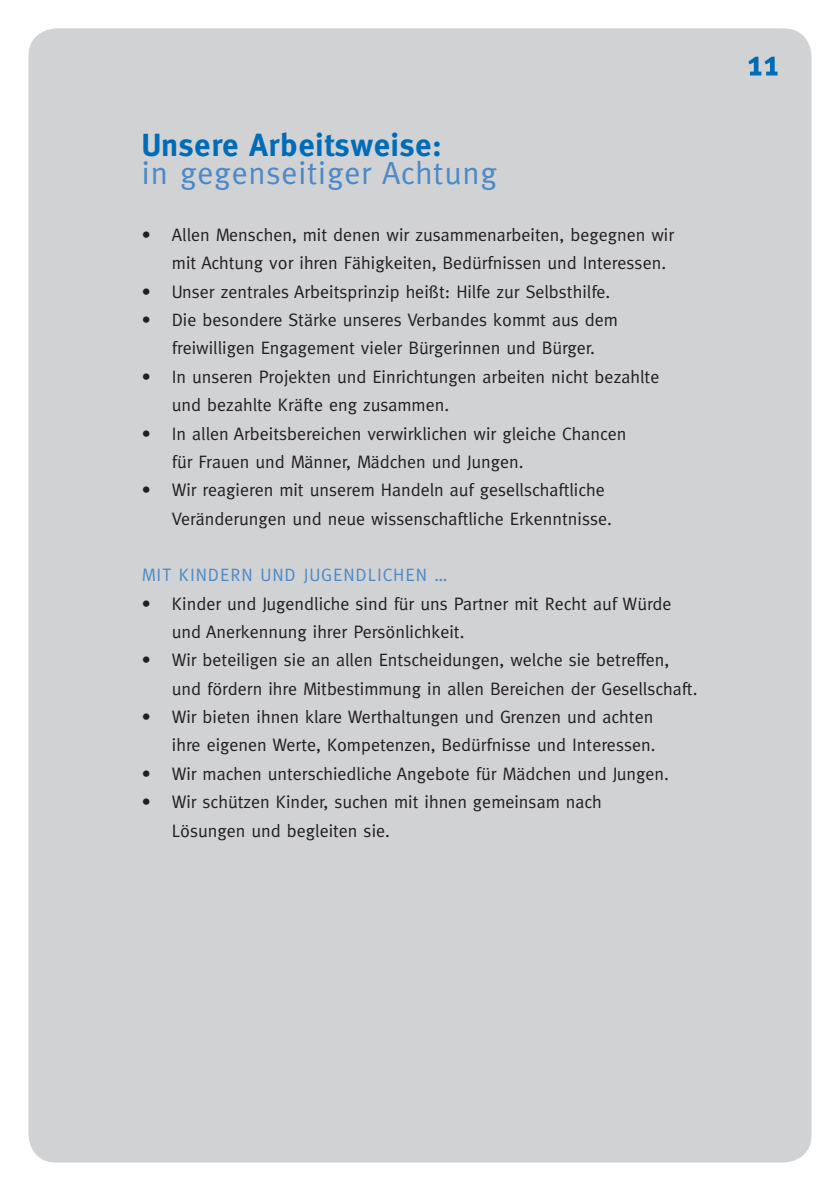
<style>
.page{position:relative;width:840px;height:1191px;background:#fff}
.page>*{position:absolute;margin:0;border:0;box-sizing:border-box;transform-origin:0 0}
.t1{font:32px "Meta Normal";letter-spacing:.025em;color:#4c89c7}
.t2{font:700 32px "Meta";letter-spacing:.025em;color:#006cb7}
.t3{font:18px/28.4px "Meta Normal";color:#231f20}
.t4{font:18px "Meta Normal";letter-spacing:.05em;color:#4c89c7}
</style>
<div class="page">
<div style="left:28px;top:28px;width:783px;height:1134px;background:#d1d2d4;border-radius:28px"></div>
<svg style="left:748px;top:57px;width:29px;height:18px"></svg>
<p class="t2" style="left:142px;top:126px;width:301px">Unsere Arbeitsweise:</p>
<p class="t1" style="left:142px;top:155px;width:356px">in gegenseitiger Achtung</p>
<p class="t3" style="left:142px;top:220px;width:533px">• Allen Menschen, mit denen wir zusammenarbeiten, begegnen wir</p>
<p class="t3" style="left:172px;top:249px;width:495px">mit Achtung vor ihren Fähigkeiten, Bedürfnissen und Interessen.</p>
<p class="t3" style="left:142px;top:277px;width:469px">• Unser zentrales Arbeitsprinzip heißt: Hilfe zur Selbsthilfe.</p>
<p class="t3" style="left:142px;top:305px;width:477px">• Die besondere Stärke unseres Verbandes kommt aus dem</p>
<p class="t3" style="left:172px;top:334px;width:424px">freiwilligen Engagement vieler Bürgerinnen und Bürger.</p>
<p class="t3" style="left:142px;top:362px;width:518px">• In unseren Projekten und Einrichtungen arbeiten nicht bezahlte</p>
<p class="t3" style="left:172px;top:390px;width:279px">und bezahlte Kräfte eng zusammen.</p>
<p class="t3" style="left:172px;top:419px;width:455px;text-indent:-30px">• In allen Arbeitsbereichen verwirklichen wir gleiche Chancen für Frauen und Männer, Mädchen und Jungen.</p>
<p class="t3" style="left:142px;top:475px;width:464px">• Wir reagieren mit unserem Handeln auf gesellschaftliche</p>
<p class="t3" style="left:172px;top:504px;width:441px">Veränderungen und neue wissenschaftliche Erkenntnisse.</p>
<p class="t4" style="left:142px;top:564px;width:306px">MIT KINDERN UND JUGENDLICHEN …</p>
<p class="t3" style="left:142px;top:589px;width:531px">• Kinder und Jugendliche sind für uns Partner mit Recht auf Würde</p>
<p class="t3" style="left:172px;top:617px;width:294px">und Anerkennung ihrer Persönlichkeit.</p>
<p class="t3" style="left:142px;top:645px;width:528px">• Wir beteiligen sie an allen Entscheidungen, welche sie betreffen,</p>
<p class="t3" style="left:172px;top:674px;width:527px">und fördern ihre Mitbestimmung in allen Bereichen der Gesellschaft.</p>
<p class="t3" style="left:142px;top:702px;width:512px">• Wir bieten ihnen klare Werthaltungen und Grenzen und achten</p>
<p class="t3" style="left:172px;top:731px;width:485px">ihre eigenen Werte, Kompetenzen, Bedürfnisse und Interessen.</p>
<p class="t3" style="left:142px;top:759px;width:528px">• Wir machen unterschiedliche Angebote für Mädchen und Jungen.</p>
<p class="t3" style="left:142px;top:787px;width:461px">• Wir schützen Kinder, suchen mit ihnen gemeinsam nach</p>
<p class="t3" style="left:172px;top:816px;width:219px">Lösungen und begleiten sie.</p>
</div>
